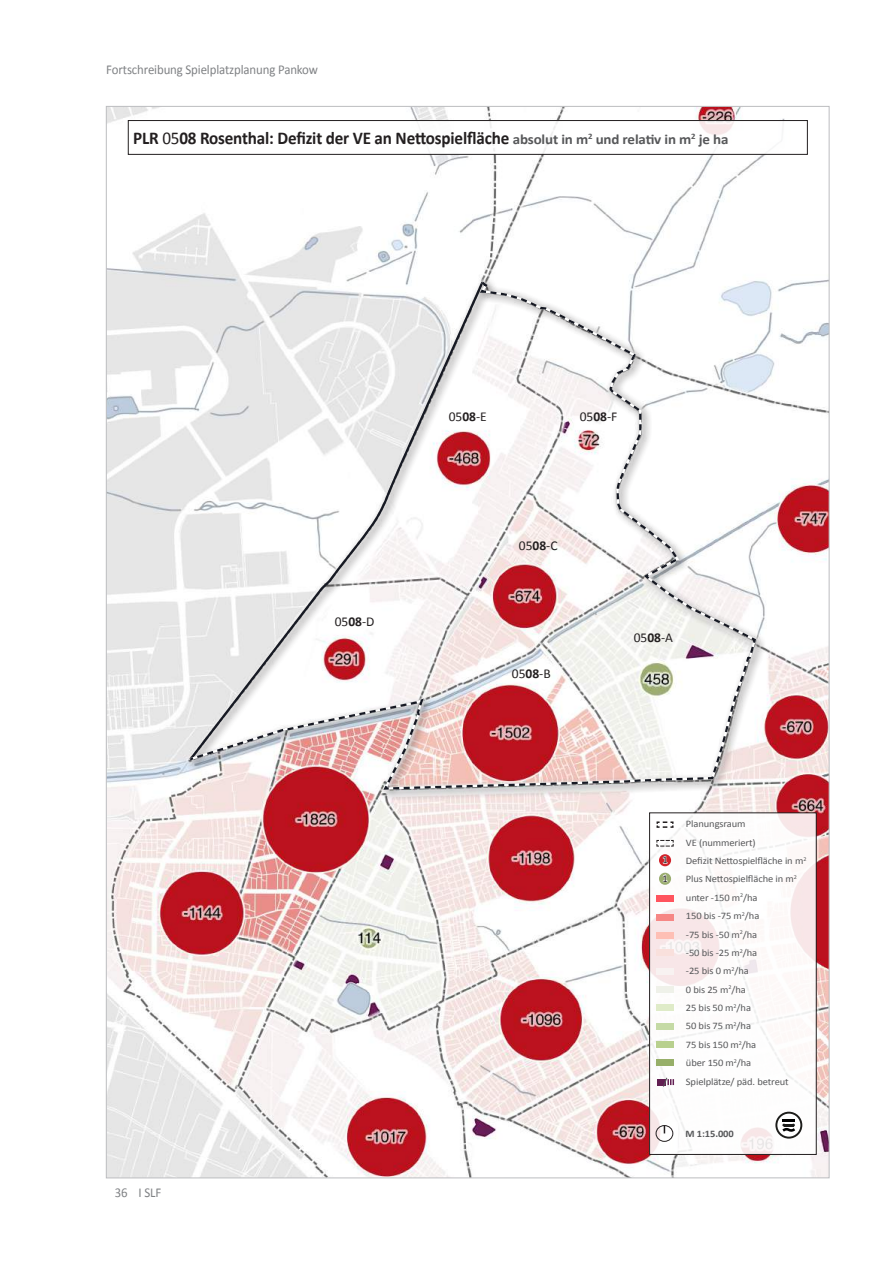
<style>
.page{position:relative;width:893px;height:1263px;background:#fff}
.page>*{position:absolute;margin:0;border:0;box-sizing:border-box;transform-origin:0 0}
.t1{font:700 18px "Calibri";letter-spacing:-.01em;color:#231f20;scale:.95 1}
.t2{font:13.5px "Calibri";letter-spacing:-.01em;color:#808285;scale:.95 1}
.t3{font:13.5px "Calibri";color:#231f20}
.t4{font:10.5px "Calibri";color:#231f20}
.t5{font:10.05px/18.5px "Calibri";letter-spacing:-.01em;color:#57585a;scale:1.05 1}
.t6{font:700 10.05px "Calibri";color:#57585a;scale:1.05 1}
.s1{font-weight:400}
.s2{font-size:14.25px;color:#57585a}
.s3{font-weight:700}
</style>
<div class="page">
<img style="left:108px;top:108px;width:719px;height:1068px">
<div style="left:186px;top:277px;width:581px;height:524px;background:#231f20;opacity:.75"></div>
<svg style="left:188px;top:279px;width:570px;height:512px"></svg>
<div style="left:650px;top:813px;width:166px;height:341px;background:#fff"></div>
<div style="left:649px;top:813px;width:167px;height:341px;border:1px solid #231f20"></div>
<div style="left:656px;top:1041px;width:17px;height:7px;background:#b8d08e"></div>
<div style="left:656px;top:1024px;width:17px;height:6px;background:#c5daa5"></div>
<div style="left:656px;top:968px;width:17px;height:6px;background:#f8f2f1"></div>
<div style="left:656px;top:914px;width:17px;height:6px;background:#f68785"></div>
<div style="left:656px;top:895px;width:17px;height:6px;background:#ff545e"></div>
<div style="left:656px;top:987px;width:17px;height:6px;background:#eff1e9"></div>
<div style="left:656px;top:932px;width:17px;height:7px;background:#febfb5"></div>
<div style="left:656px;top:1059px;width:17px;height:7px;background:#97af69"></div>
<div style="left:656px;top:1004px;width:17px;height:6px;background:#dfebc8"></div>
<div style="left:656px;top:950px;width:17px;height:6px;background:#f9e0dc"></div>
<svg style="left:659px;top:873px;width:12px;height:12px"></svg>
<svg style="left:662px;top:874px;width:6px;height:8px"></svg>
<div style="left:659px;top:854px;width:12px;height:12px;background:#d1232a;border-radius:50%"></div>
<svg style="left:662px;top:856px;width:6px;height:8px"></svg>
<svg style="left:775px;top:1112px;width:27px;height:26px"></svg>
<div style="left:777px;top:1114px;width:23px;height:23px;background:#fff;border-radius:50%"></div>
<svg style="left:779px;top:1119px;width:19px;height:15px"></svg>
<svg style="left:656px;top:821px;width:18px;height:7px"></svg>
<svg style="left:656px;top:840px;width:18px;height:7px"></svg>
<div style="left:656px;top:1125px;width:17px;height:16px;border:1px solid #231f20;border-radius:50%"></div>
<div style="left:657px;top:1079px;width:9px;height:6px;background:#621f52"></div>
<svg style="left:663px;top:1077px;width:11px;height:10px"></svg>
<div style="left:128px;top:121px;width:679px;height:33px;background:#fff"></div>
<div style="left:128px;top:120px;width:679px;height:35px;border:1px solid #231f20"></div>
<h2 class="t2" style="left:106px;top:61px;width:224px">Fortschreibung Spielplatzplanung Pankow</h2>
<h1 class="t1" style="left:133px;top:127px;width:628px">PLR <span class="s1">05</span>08 Rosenthal: Defizit der VE an Nettospielfläche <span class="s2">absolut in m</span><sup>2</sup> <span class="s2">und relativ in m</span><sup>2</sup> <span class="s2">je ha</span></h1>
<h2 class="t3" style="left:449px;top:408px;width:40px">05<span class="s3">08</span>-E</h2>
<h2 class="t3" style="left:580px;top:408px;width:39px">05<span class="s3">08</span>-F</h2>
<h2 class="t2" style="left:115px;top:1184px;width:51px">36 I SLF</h2>
<h2 class="t3" style="left:335px;top:612px;width:41px">05<span class="s3">08</span>-D</h2>
<h2 class="t3" style="left:519px;top:536px;width:40px">05<span class="s3">08</span>-C</h2>
<h2 class="t3" style="left:512px;top:665px;width:40px">05<span class="s3">08</span>-B</h2>
<h2 class="t3" style="left:634px;top:629px;width:41px">05<span class="s3">08</span>-A</h2>
<p class="t4" style="left:662px;top:853px;width:7px">1</p>
<p class="t4" style="left:662px;top:871px;width:7px">1</p>
<p class="t5" style="left:686px;top:815px;width:116px">Planungsraum<br>VE (nummeriert)<br>Defizit Nettospielfläche in m<sup>2<br></sup>Plus Nettospielfläche in m<sup>2 </sup>unter -150 m<sup>2</sup>/ha<br>150 bis -75 m<sup>2</sup>/ha<br>-75 bis -50 m<sup>2</sup>/ha<br>-50 bis -25 m<sup>2</sup>/ha<br>-25 bis 0 m<sup>2</sup>/ha<br>0 bis 25 m<sup>2</sup>/ha<br>25 bis 50 m<sup>2</sup>/ha<br>50 bis 75 m<sup>2</sup>/ha<br>75 bis 150 m<sup>2</sup>/ha<br>über 150 m<sup>2</sup>/ha<br>Spielplätze/ päd. betreut</p>
<p class="t6" style="left:686px;top:1127px;width:47px">M 1:15.000</p>
</div>
